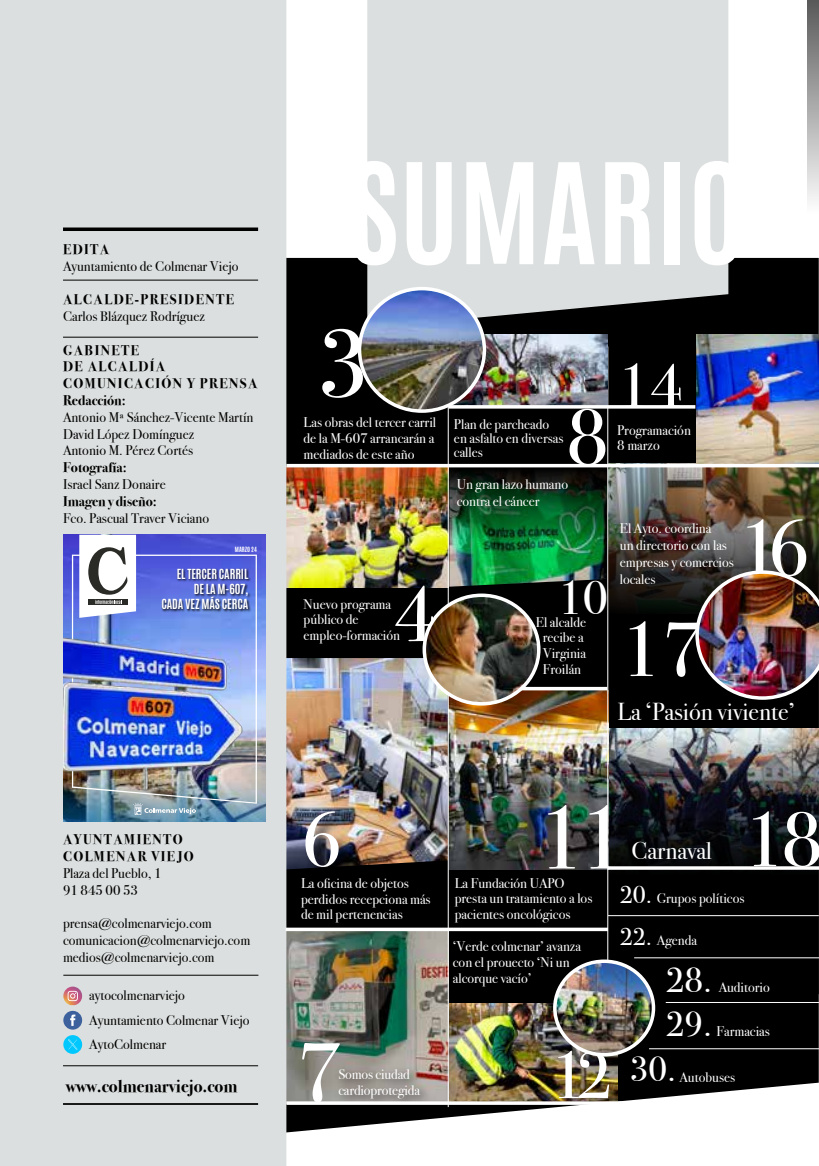
<style>
.page{position:relative;width:819px;height:1166px;background:#fff}
.page>*{position:absolute;margin:0;border:0;box-sizing:border-box;transform-origin:0 0}
.t1{font:700 118.83px "Antonio";color:#fff}
.t2{font:96.25px "Bodoni Svty Two ITCTT";color:#fff}
.t3{font:89.25px "Bodoni Svty Two ITCTT";color:#fff}
.t4{font:84px "Bodoni Svty Two ITCTT";color:#fff}
.t5{font:78.75px "Bodoni Svty Two ITCTT";color:#fff}
.t6{font:77px "Bodoni Svty Two ITCTT";color:#fff}
.t7{font:76.83px "Bodoni Svty Two ITCTT";color:#fff}
.t8{font:66.5px "Bodoni Svty Two ITCTT";color:#fff}
.t9{font:61.25px "Bodoni Svty Two ITCTT";color:#fff}
.t10{font:47.25px "Bodoni Svty Two ITCTT";color:#fff}
.t11{font:35px/45.3px "Bodoni Svty Two ITCTT";color:#fff}
.t12{font:24.5px "Bodoni Svty Two ITCTT";color:#fff}
.t13{font:700 17.5px "Bodoni Svty Two ITCTT";color:#000}
.t14{font:14px/15.8px "Bodoni Svty Two ITCTT";color:#fff}
.t15{font:14px/16.8px "Bodoni Svty Two ITCTT";color:#000}
.t16{font:700 14px/16.8px "Bodoni Svty Two ITCTT";letter-spacing:.1em;color:#000}
.t17{font:700 14px "Bodoni Svty Two ITCTT";color:#000}
.t18{font:700 11.55px/15px "Antonio";letter-spacing:-.01em;color:#fff;text-align:right}
.t19{font:700 5.95px "Antonio";color:#fff}
.s1{font-size:24.5px}
</style>
<div class="page">
<div style="left:805px;top:0;width:14px;height:274px;background:#003687;opacity:.75"></div>
<svg style="left:286px;top:1045px;width:532px;height:88px"></svg>
<div style="left:286px;top:258px;width:532px;height:787px;background:#000"></div>
<img style="left:286px;top:931px;width:162px;height:170px">
<img style="left:286px;top:467px;width:162px;height:120px">
<img style="left:286px;top:658px;width:162px;height:212px">
<img style="left:449px;top:467px;width:158px;height:120px">
<div style="left:366px;top:0;width:363px;height:329px;background:#dcdfdf"></div>
<img style="left:608px;top:728px;width:210px;height:147px">
<div style="left:0;top:0;width:286px;height:1166px;background:#dcdfdf"></div>
<svg style="left:63px;top:986px;width:19px;height:19px"></svg>
<div style="left:63px;top:1011px;width:19px;height:18px;background:#3d619d;border-radius:50%"></div>
<svg style="left:70px;top:1014px;width:5px;height:12px"></svg>
<hr style="left:63px;top:975px;width:195px;height:1px;background:#000">
<hr style="left:63px;top:1065px;width:195px;height:1px;background:#000">
<hr style="left:63px;top:1103px;width:195px;height:2px;background:#000">
<hr style="left:63px;top:337px;width:195px;height:1px;background:#000">
<hr style="left:63px;top:280px;width:195px;height:1px;background:#000">
<svg style="left:63px;top:227px;width:195px;height:4px"></svg>
<hr style="left:665px;top:1002px;width:154px;height:1px;background:#fff">
<hr style="left:634px;top:957px;width:185px;height:1px;background:#fff">
<hr style="left:649px;top:1048px;width:170px;height:1px;background:#fff">
<hr style="left:608px;top:915px;width:210px;height:1px;background:#fff">
<img style="left:449px;top:690px;width:158px;height:180px">
<hr style="left:607px;top:346px;width:1px;height:755px;background:#fff">
<svg style="left:607px;top:866px;width:212px;height:4px"></svg>
<svg style="left:286px;top:927px;width:322px;height:4px"></svg>
<hr style="left:448px;top:349px;width:1px;height:758px;background:#fff">
<img style="left:449px;top:1003px;width:168px;height:98px">
<div style="left:333px;top:1064px;width:99px;height:47px;background:#000;opacity:.83"></div>
<div style="left:303px;top:809px;width:52px;height:74px;background:#000;opacity:.85"></div>
<img style="left:484px;top:334px;width:123px;height:71px">
<hr style="left:448px;top:687px;width:159px;height:3px;background:#fff">
<img style="left:359px;top:289px;width:125px;height:122px">
<div style="left:358px;top:287px;width:128px;height:126px;border:4px solid #fff;border-radius:50%"></div>
<img style="left:608px;top:467px;width:211px;height:146px">
<div style="left:63px;top:1035px;width:19px;height:19px;background:#00c8ff;border-radius:50%"></div>
<svg style="left:68px;top:1039px;width:10px;height:10px"></svg>
<img style="left:63px;top:535px;width:202px;height:242px">
<img style="left:63px;top:777px;width:202px;height:45px">
<img style="left:72px;top:554px;width:185px;height:250px">
<svg style="left:79px;top:535px;width:57px;height:83px"></svg>
<svg style="left:133px;top:803px;width:63px;height:12px"></svg>
<div style="left:161px;top:568px;width:90px;height:44px;background:#000;opacity:.91"></div>
<img style="left:424px;top:595px;width:114px;height:109px">
<div style="left:422px;top:593px;width:118px;height:112px;border:4px solid #fff;border-radius:50%"></div>
<img style="left:695px;top:570px;width:124px;height:130px">
<img style="left:555px;top:961px;width:98px;height:94px">
<div style="left:553px;top:959px;width:102px;height:97px;border:4px solid #fff;border-radius:50%"></div>
<img style="left:696px;top:334px;width:123px;height:130px">
<svg style="left:448px;top:405px;width:247px;height:4px"></svg>
<hr style="left:286px;top:464px;width:533px;height:3px;background:#fff">
<svg style="left:286px;top:1101px;width:532px;height:4px"></svg>
<p class="t16" style="left:63px;top:239px;width:48px">EDITA</p>
<p class="t15" style="left:63px;top:256px;width:177px">Ayuntamiento de Colmenar Viejo</p>
<p class="t16" style="left:63px;top:290px;width:172px">ALCALDE-PRESIDENTE</p>
<p class="t15" style="left:63px;top:306px;width:143px">Carlos Blázquez Rodríguez</p>
<p class="t16" style="left:63px;top:340px;width:196px">GABINETE<br>DE ALCALDÍA<br>COMUNICACIÓN Y PRENSA<br>Redacción:</p>
<p class="t15" style="left:63px;top:407px;width:192px">Antonio Mª Sánchez-Vicente Martín<br>David López Domínguez<br>Antonio M. Pérez Cortés</p>
<p class="t17" style="left:63px;top:456px;width:65px">Fotografía:</p>
<p class="t15" style="left:63px;top:474px;width:104px">Israel Sanz Donaire</p>
<p class="t17" style="left:63px;top:489px;width:95px">Imagen y diseño:</p>
<p class="t15" style="left:63px;top:508px;width:147px">Fco. Pascual Traver Viciano</p>
<p class="t19" style="left:235px;top:545px;width:24px">MARZO 24</p>
<p class="t18" style="left:161px;top:567px;width:88px">EL TERCER CARRIL<br>DE LA M-607,<br>CADA VEZ MÁS CERCA</p>
<p class="t16" style="left:63px;top:830px;width:132px">AYUNTAMIENTO<br>COLMENAR VIEJO</p>
<p class="t15" style="left:63px;top:863px;width:100px">Plaza del Pueblo, 1<br>91 845 00 53</p>
<p class="t15" style="left:63px;top:914px;width:189px">prensa@colmenarviejo.com comunicacion@colmenarviejo.com medios@colmenarviejo.com</p>
<p class="t15" style="left:89px;top:981px;width:161px;line-height:24.7px">aytocolmenarviejo<br>Ayuntamiento Colmenar Viejo<br>AytoColmenar</p>
<p class="t13" style="left:66px;top:1071px;width:173px">www.colmenarviejo.com</p>
<h1 class="t1" style="left:347px;top:123px;width:400px">SUMARIO</h1>
<h2 class="t2" style="left:317px;top:285px;width:53px">3</h2>
<p class="t14" style="left:303px;top:413px;width:134px">Las obras del tercer carril de la M-607 arrancarán a mediados de este año</p>
<h3 class="t5" style="left:393px;top:550px;width:43px">4</h3>
<p class="t14" style="left:303px;top:594px;width:98px">Nuevo programa público de empleo-formación</p>
<h3 class="t5" style="left:566px;top:373px;width:43px">8</h3>
<p class="t14" style="left:454px;top:416px;width:111px;line-height:14px">Plan de parcheado en asfalto en diversas calles</p>
<p class="t14" style="left:456px;top:474px;width:113px;line-height:16.8px">Un gran lazo humano contra el cáncer</p>
<h3 class="t10" style="left:557px;top:559px;width:52px">10</h3>
<p class="t14" style="left:536px;top:612px;width:52px;text-align:center">El alcalde recibe a<br>Virginia<br>Froilán</p>
<h3 class="t9" style="left:617px;top:336px;width:67px">14</h3>
<p class="t14" style="left:617px;top:421px;width:75px">Programación<br>8 marzo</p>
<p class="t14" style="left:619px;top:518px;width:116px;line-height:16.8px">El Ayto. coordina<br>un directorio con las empresas y comercios locales</p>
<h3 class="t5" style="left:737px;top:484px;width:74px">16</h3>
<h3 class="t6" style="left:620px;top:587px;width:84px">17</h3>
<h3 class="t12" style="left:617px;top:692px;width:179px">La ‘Pasión viviente’</h3>
<h3 class="t7" style="left:301px;top:777px;width:42px">6</h3>
<p class="t14" style="left:301px;top:874px;width:131px">La oficina de objetos perdidos recepciona más de mil pertenencias</p>
<h3 class="t4" style="left:296px;top:1004px;width:46px">7</h3>
<p class="t14" style="left:338px;top:1065px;width:83px">Somos ciudad cardioprotegida</p>
<h3 class="t3" style="left:537px;top:765px;width:90px">11</h3>
<h3 class="t12" style="left:631px;top:831px;width:82px">Carnaval</h3>
<h3 class="t6" style="left:743px;top:777px;width:81px">18</h3>
<p class="t14" style="left:454px;top:873px;width:139px">La Fundación UAPO presta un tratamiento a los pacientes oncológicos</p>
<p class="t14" style="left:453px;top:937px;width:130px">‘Verde colmenar’ avanza con el prouecto ‘Ni un alcorque vacío’</p>
<h3 class="t8" style="left:550px;top:1021px;width:63px">12</h3>
<p class="t14" style="left:619px;top:888px;width:126px"><span class="s1">20.</span> Grupos políticos</p>
<p class="t14" style="left:619px;top:930px;width:79px"><span class="s1">22.</span> Agenda</p>
<h3 class="t11" style="left:665px;top:953px;width:48px">28.</h3>
<p class="t14" style="left:718px;top:977px;width:53px">Auditorio</p>
<h3 class="t11" style="left:629px;top:997px;width:84px;text-indent:36px">29.<br>30.</h3>
<p class="t14" style="left:716px;top:1022px;width:55px">Farmacias</p>
<p class="t14" style="left:679px;top:1067px;width:57px">Autobuses</p>
</div>
